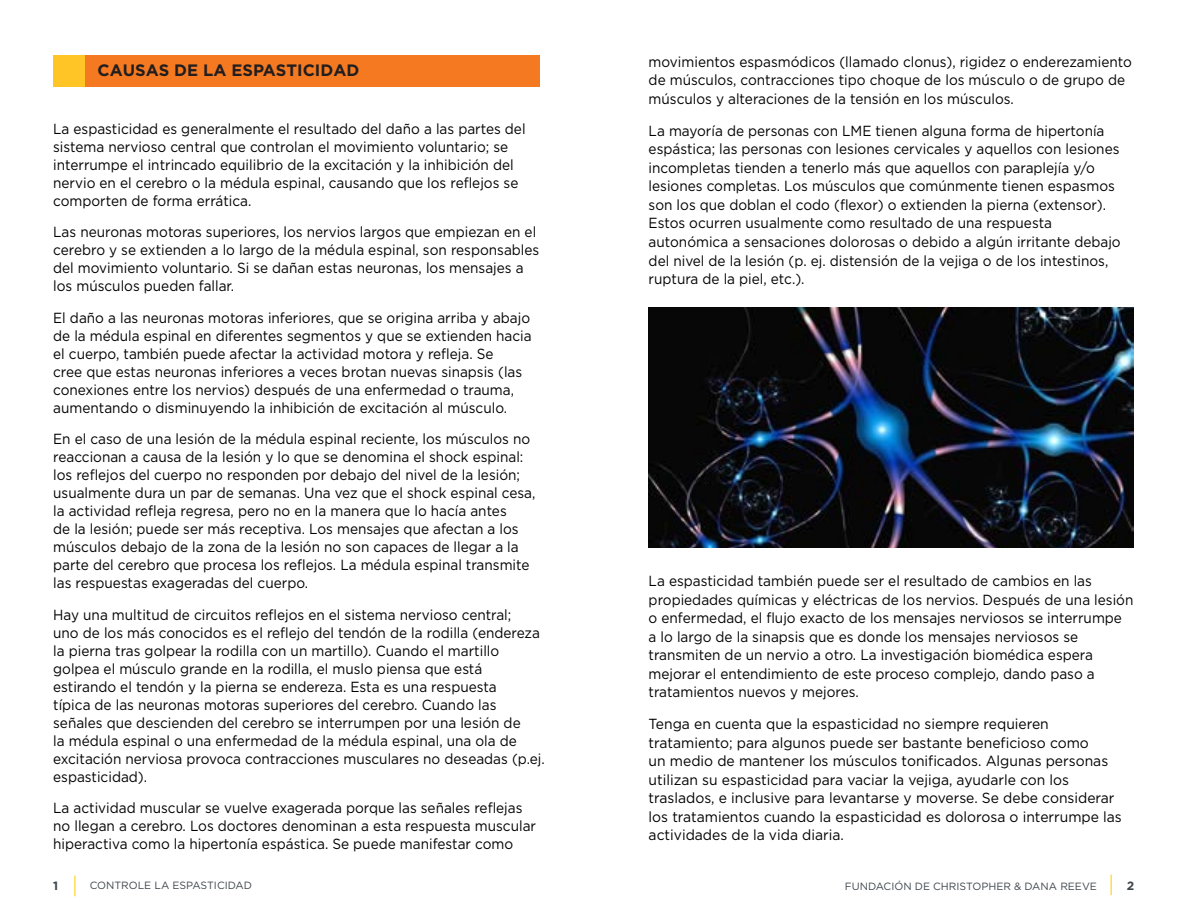
<style>
.page{position:relative;width:1188px;height:918px;background:#fff}
.page>*{position:absolute;margin:0;border:0;box-sizing:border-box;transform-origin:0 0}
.t1{font:700 16.5px "Gotham";color:#221e1f}
.t2{font:14.7px/18px "Gotham";color:#000;scale:.93 1}
.t3{font:14.7px/18.6px "Gotham";color:#000;scale:.95 1}
.t4{font:700 12px "Gotham";color:#3d464c}
.t5{font:10.5px "Gotham";color:#3d464c}
</style>
<div class="page">
<svg style="left:74px;top:876px;width:1px;height:20px"></svg>
<svg style="left:1111px;top:874px;width:1px;height:21px"></svg>
<div style="left:85px;top:55px;width:455px;height:32px;background:#f47920"></div>
<div style="left:53px;top:55px;width:32px;height:32px;background:#ffc425"></div>
<img style="left:649px;top:307px;width:484px;height:241px">
<h2 class="t1" style="left:98px;top:60px;width:263px">CAUSAS DE LA ESPASTICIDAD</h2>
<p class="t2" style="left:53px;top:119px;width:509px">La espasticidad es generalmente el resultado del daño a las partes del sistema nervioso central que controlan el movimiento voluntario; se interrumpe el intrincado equilibrio de la excitación y la inhibición del nervio en el cerebro o la médula espinal, causando que los reflejos se comporten de forma errática.</p>
<p class="t2" style="left:53px;top:223px;width:524px">Las neuronas motoras superiores, los nervios largos que empiezan en el cerebro y se extienden a lo largo de la médula espinal, son responsables del movimiento voluntario. Si se dañan estas neuronas, los mensajes a los músculos pueden fallar.</p>
<p class="t2" style="left:53px;top:308px;width:516px">El daño a las neuronas motoras inferiores, que se origina arriba y abajo de la médula espinal en diferentes segmentos y que se extienden hacia el cuerpo, también puede afectar la actividad motora y refleja. Se<br>cree que estas neuronas inferiores a veces brotan nuevas sinapsis (las conexiones entre los nervios) después de una enfermedad o trauma, aumentando o disminuyendo la inhibición de excitación al músculo.</p>
<p class="t2" style="left:53px;top:430px;width:520px">En el caso de una lesión de la médula espinal reciente, los músculos no reaccionan a causa de la lesión y lo que se denomina el shock espinal: los reflejos del cuerpo no responden por debajo del nivel de la lesión; usualmente dura un par de semanas. Una vez que el shock espinal cesa, la actividad refleja regresa, pero no en la manera que lo hacía antes<br>de la lesión; puede ser más receptiva. Los mensajes que afectan a los músculos debajo de la zona de la lesión no son capaces de llegar a la parte del cerebro que procesa los reflejos. La médula espinal transmite las respuestas exageradas del cuerpo.</p>
<p class="t2" style="left:53px;top:605px;width:530px">Hay una multitud de circuitos reflejos en el sistema nervioso central;<br>uno de los más conocidos es el reflejo del tendón de la rodilla (endereza la pierna tras golpear la rodilla con un martillo). Cuando el martillo golpea el músculo grande en la rodilla, el muslo piensa que está estirando el tendón y la pierna se endereza. Esta es una respuesta<br>típica de las neuronas motoras superiores del cerebro. Cuando las señales que descienden del cerebro se interrumpen por una lesión de<br>la médula espinal o una enfermedad de la médula espinal, una ola de excitación nerviosa provoca contracciones musculares no deseadas (p.ej. espasticidad).</p>
<p class="t2" style="left:53px;top:799px;width:521px">La actividad muscular se vuelve exagerada porque las señales reflejas no llegan a cerebro. Los doctores denominan a esta respuesta muscular hiperactiva como la hipertonía espástica. Se puede manifestar como</p>
<p class="t2" style="left:649px;top:52px;width:521px;line-height:18.6px">movimientos espasmódicos (llamado clonus), rigidez o enderezamiento de músculos, contracciones tipo choque de los músculo o de grupo de músculos y alteraciones de la tensión en los músculos.</p>
<p class="t2" style="left:649px;top:121px;width:509px;line-height:18.6px">La mayoría de personas con LME tienen alguna forma de hipertonía espástica; las personas con lesiones cervicales y aquellos con lesiones incompletas tienden a tenerlo más que aquellos con paraplejía y/o lesiones completas. Los músculos que comúnmente tienen espasmos son los que doblan el codo (flexor) o extienden la pierna (extensor).<br>Estos ocurren usualmente como resultado de una respuesta autonómica a sensaciones dolorosas o debido a algún irritante debajo del nivel de la lesión (p. ej. distensión de la vejiga o de los intestinos, ruptura de la piel, etc.).</p>
<p class="t2" style="left:649px;top:571px;width:523px;line-height:18.6px">La espasticidad también puede ser el resultado de cambios en las propiedades químicas y eléctricas de los nervios. Después de una lesión o enfermedad, el flujo exacto de los mensajes nerviosos se interrumpe a lo largo de la sinapsis que es donde los mensajes nerviosos se transmiten de un nervio a otro. La investigación biomédica espera mejorar el entendimiento de este proceso complejo, dando paso a tratamientos nuevos y mejores.</p>
<p class="t3" style="left:649px;top:714px;width:500px">Tenga en cuenta que la espasticidad no siempre requieren tratamiento; para algunos puede ser bastante beneficioso como<br>un medio de mantener los músculos tonificados. Algunas personas utilizan su espasticidad para vaciar la vejiga, ayudarle con los traslados, e inclusive para levantarse y moverse. Se debe considerar los tratamientos cuando la espasticidad es dolorosa o interrumpe las actividades de la vida diaria.</p>
<p class="t4" style="left:53px;top:878px;width:7px">1</p>
<p class="t5" style="left:90px;top:879px;width:164px">CONTROLE LA ESPASTICIDAD</p>
<p class="t5" style="left:845px;top:879px;width:254px">FUNDACIÓN DE CHRISTOPHER &amp; DANA REEVE</p>
<p class="t4" style="left:1127px;top:877px;width:9px">2</p>
</div>
